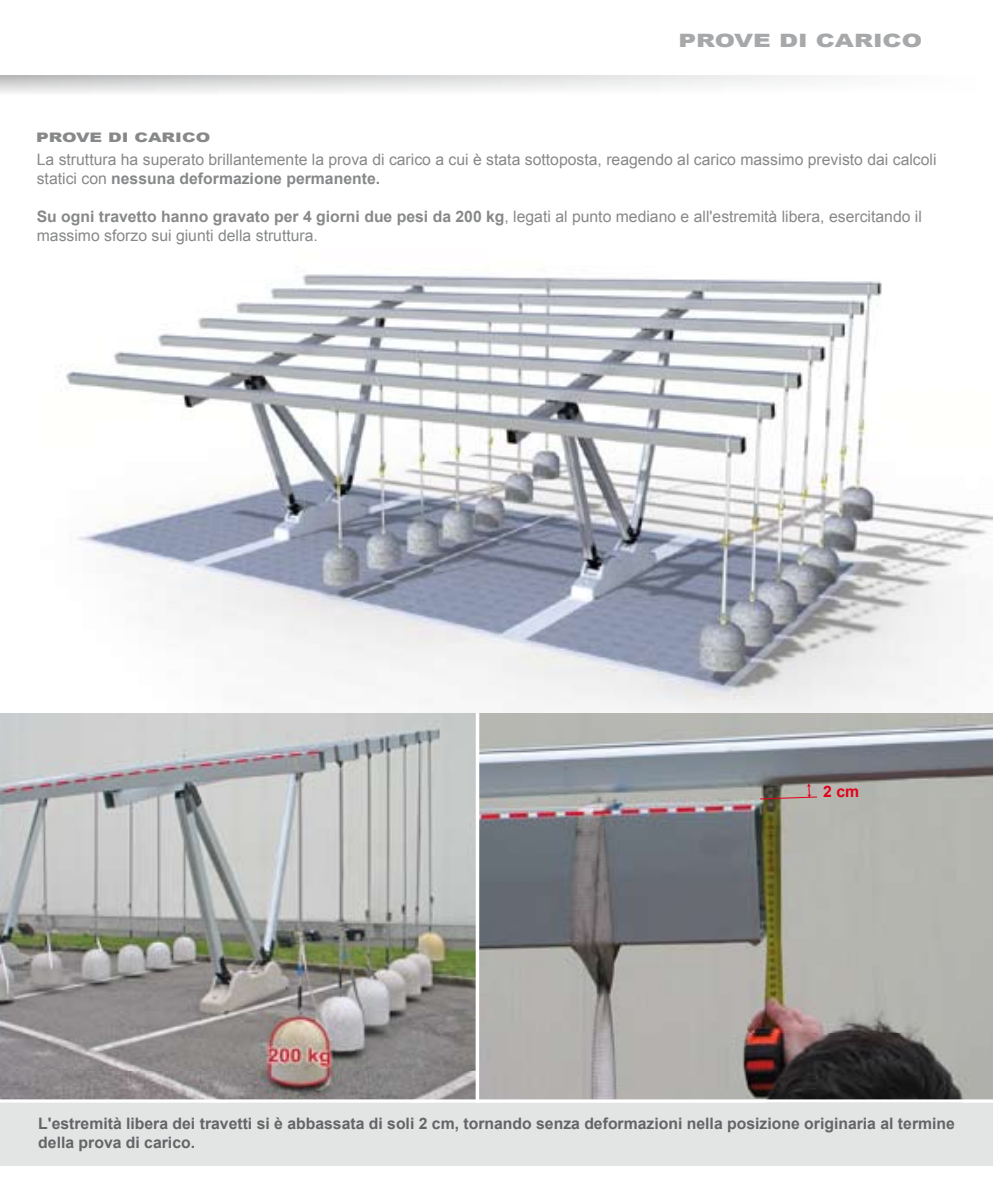
<style>
.page{position:relative;width:993px;height:1191px;background:#fff}
.page>*{position:absolute;margin:0;border:0;box-sizing:border-box;transform-origin:0 0}
.t1{font:900 18.38px "Arial";color:#a7a8aa;scale:1.33 1}
.t2{font:15.75px/18.9px "Arial";color:#878889}
.t3{font:700 15.75px/18.9px "Arial";color:#646567}
.t4{font:700 15.75px "Arial";color:#e2001a}
.t5{font:900 13.12px "Arial";color:#878889;scale:1.33 1}
.s1{font-weight:700}
</style>
<div class="page">
<img style="left:65px;top:274px;width:927px;height:439px">
<img style="left:0;top:713px;width:475px;height:386px">
<img style="left:479px;top:713px;width:513px;height:386px">
<svg style="left:475px;top:713px;width:1px;height:386px"></svg>
<div style="left:0;top:1103px;width:992px;height:62px;background:#e3e4e4"></div>
<svg style="left:759px;top:783px;width:58px;height:17px"></svg>
<svg style="left:0;top:76px;width:833px;height:17px"></svg>
<svg style="left:0;top:1099px;width:992px;height:4px"></svg>
<p class="t1" style="left:678px;top:27px;width:185px">PROVE DI CARICO</p>
<p class="t5" style="left:36px;top:128px;width:132px">PROVE DI CARICO</p>
<p class="t2" style="left:37px;top:150px;width:901px">La struttura ha superato brillantemente la prova di carico a cui è stata sottoposta, reagendo al carico massimo previsto dai calcoli statici con <span class="s1">nessuna deformazione permanente.</span></p>
<p class="t2" style="left:37px;top:207px;width:886px"><span class="s1">Su ogni travetto hanno gravato per 4 giorni due pesi da 200 kg</span>, legati al punto mediano e all'estremità libera, esercitando il massimo sforzo sui giunti della struttura.</p>
<p class="t4" style="left:822px;top:781px;width:37px">2 cm</p>
<p class="t3" style="left:38px;top:1114px;width:917px">L'estremità libera dei travetti si è abbassata di soli 2 cm, tornando senza deformazioni nella posizione originaria al termine della prova di carico.</p>
</div>
